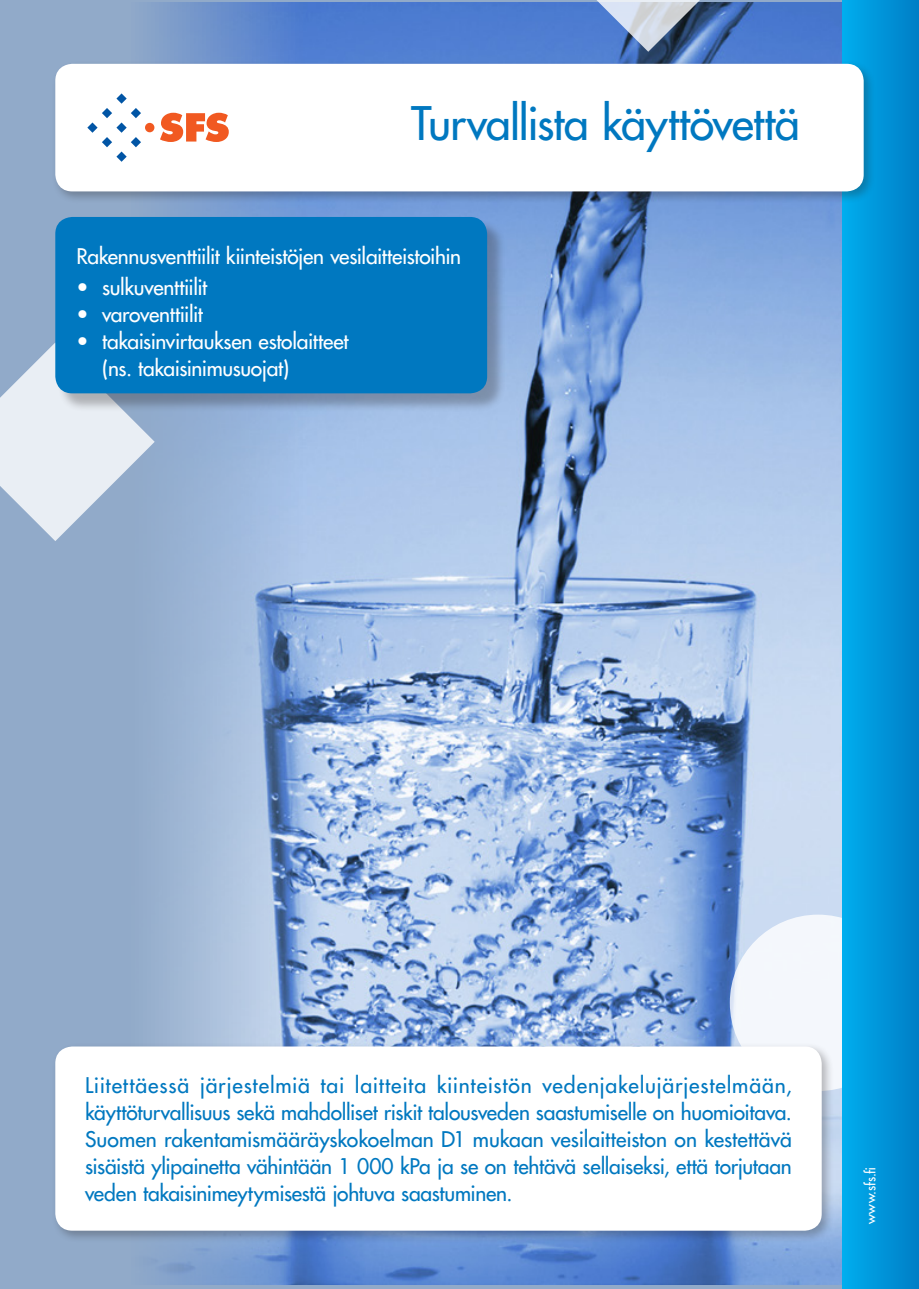
<style>
.page{position:relative;width:919px;height:1289px;background:#fff}
.page>*{position:absolute;margin:0;border:0;box-sizing:border-box;transform-origin:0 0}
.Kansi_yläotsikko{font:45px "Futura";letter-spacing:-.02em;color:#0078c0}
.Pääots{font:21px/27px "Futura";letter-spacing:-.005em;color:#0078c0;text-align:justify}
.Pääots-2{font:21px/27px "Futura";letter-spacing:.015em;color:#0078c0}
.STD_nimi_sininen{font:21px/27px "Futura";letter-spacing:-.02em;color:#fff}
.www{font:13.5px "Futura";color:#fff}
</style>
<div class="page">
<div style="left:0;top:0;width:897px;height:1288px;background:#91aac9"></div>
<img style="left:143px;top:3px;width:699px;height:1281px">
<div style="left:729px;top:914px;width:177px;height:176px;background:#f4f7fc;border-radius:50%"></div>
<div style="left:842px;top:0;width:76px;height:1288px;background:linear-gradient(to right,#00adee,#007fc7)"></div>
<svg style="left:0;top:343px;width:155px;height:198px"></svg>
<svg style="left:549px;top:0;width:198px;height:52px"></svg>
<div style="left:51px;top:60px;width:825px;height:144px;background:#231f20;opacity:.3"></div>
<div style="left:55px;top:64px;width:808px;height:127px;background:#fff;border-radius:17px"></div>
<div style="left:51px;top:1042px;width:783px;height:200px;background:#231f20;opacity:.3"></div>
<div style="left:55px;top:1046px;width:766px;height:184px;background:#fff;border-radius:17px"></div>
<svg style="left:160px;top:113px;width:69px;height:29px"></svg>
<div style="left:145px;top:123px;width:9px;height:9px;background:#f15921;border-radius:50%"></div>
<svg style="left:87px;top:93px;width:54px;height:69px"></svg>
<div style="left:58px;top:219px;width:448px;height:193px;background:#231f20;opacity:.3"></div>
<div style="left:55px;top:217px;width:432px;height:176px;background:#0078c0;border-radius:17px"></div>
<p class="Kansi_yläotsikko" style="left:411px;top:95px;width:390px">Turvallista käyttövettä</p>
<p class="STD_nimi_sininen" style="left:77px;top:243px;width:386px">Rakennusventtiilit kiinteistöjen vesilaitteistoihin</p>
<p class="STD_nimi_sininen" style="left:77px;top:274px;width:132px">• sulkuventtiilit</p>
<p class="STD_nimi_sininen" style="left:77px;top:301px;width:128px">• varoventtiilit</p>
<p class="STD_nimi_sininen" style="left:102px;top:328px;width:248px;text-indent:-26px">• takaisinvirtauksen estolaitteet (ns. takaisinimusuojat)</p>
<p class="Pääots-2" style="left:85px;top:1071px;width:708px">Liitettäessä järjestelmiä tai laitteita kiinteistön vedenjakelujärjestelmään, käyttöturvallisuus sekä mahdolliset riskit talousveden saastumiselle on huomioitava.</p>
<p class="Pääots" style="left:85px;top:1125px;width:708px">Suomen rakentamismääräyskokoelman D1 mukaan vesilaitteiston on kestettävä sisäistä ylipainetta vähintään 1 000 kPa ja se on tehtävä sellaiseksi, että torjutaan veden takaisinimeytymisestä johtuva saastuminen.</p>
<p class="www" style="left:862px;top:1223px;width:58px;rotate:-90deg">www.sfs.fi</p>
</div>
